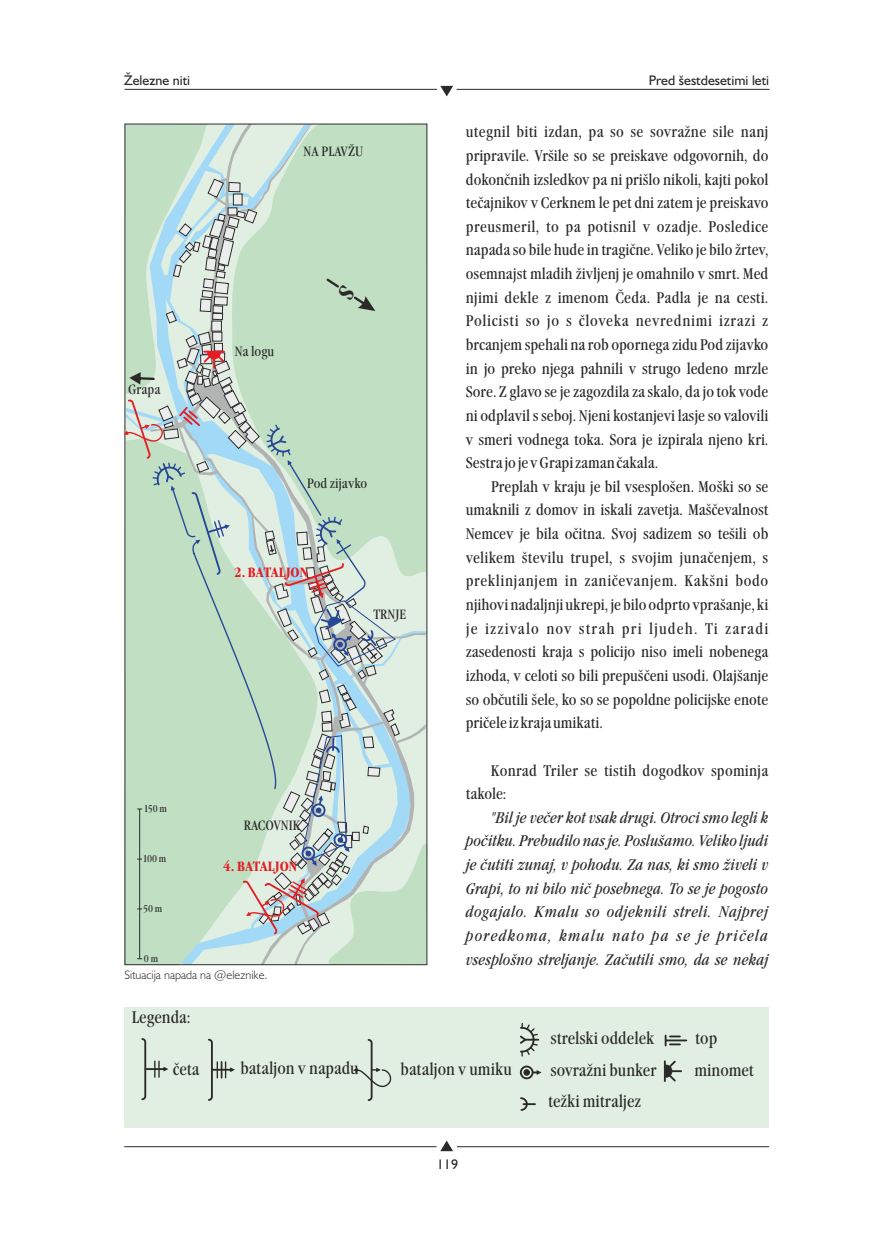
<style>
.page{position:relative;width:893px;height:1241px;background:#fff}
.page>*{position:absolute;margin:0;border:0;box-sizing:border-box;transform-origin:0 0}
.t1{font:condensed 17.5px/31.7px "Garamond Itc TEE";color:#2b2a29}
.t2{font:condensed 16.1px/23.6px "Garamond Itc TEE";color:#2b2a29;text-align:justify}
.t3{font:italic condensed 16.1px/23.6px "Garamond Itc TEE";color:#2b2a29;text-align:justify}
.t4{font:condensed 14px "Garamond Itc TEE";color:#2b2a29}
.t5{font:14px "Humanist 521 BT";color:#2b2a29}
.t6{font:700 condensed 14px "Garamond Itc TEE";color:#e31e24}
.t7{font:300 12.25px "Humanist 521 BT";color:#2b2a29}
.t8{font:condensed 10.15px "Garamond Itc TEE";color:#2b2a29}
</style>
<div class="page">
<div style="left:125px;top:1007px;width:644px;height:120px;background:#e1efe2"></div>
<hr style="left:124px;top:1146px;width:313px;height:1px;background:#2b2a29">
<hr style="left:457px;top:1146px;width:312px;height:1px;background:#2b2a29">
<svg style="left:441px;top:1140px;width:12px;height:10px"></svg>
<hr style="left:125px;top:89px;width:312px;height:1px;background:#2b2a29">
<hr style="left:457px;top:89px;width:312px;height:1px;background:#2b2a29">
<svg style="left:440px;top:86px;width:13px;height:10px"></svg>
<div style="left:520px;top:1065px;width:13px;height:14px;border:2px solid #2b2a29;border-radius:50%"></div>
<svg style="left:524px;top:1069px;width:17px;height:6px"></svg>
<svg style="left:141px;top:1038px;width:27px;height:62px"></svg>
<svg style="left:208px;top:1038px;width:27px;height:63px"></svg>
<svg style="left:520px;top:1097px;width:15px;height:14px"></svg>
<hr style="left:666px;top:1039px;width:20px;height:2px;background:#2b2a29">
<svg style="left:665px;top:1035px;width:15px;height:10px"></svg>
<svg style="left:353px;top:1039px;width:38px;height:62px"></svg>
<svg style="left:664px;top:1060px;width:17px;height:22px"></svg>
<svg style="left:520px;top:1023px;width:19px;height:32px"></svg>
<svg style="left:124px;top:124px;width:303px;height:840px"></svg>
<p class="t5" style="left:124px;top:74px;width:68px">Železne niti</p>
<p class="t5" style="left:649px;top:74px;width:122px">Pred šestdesetimi leti</p>
<p class="t4" style="left:304px;top:146px;width:61px">NA PLAVŽU</p>
<p class="t4" style="left:128px;top:384px;width:34px">Grapa</p>
<p class="t4" style="left:235px;top:346px;width:41px">Na logu</p>
<p class="t4" style="left:307px;top:478px;width:62px">Pod zijavko</p>
<p class="t6" style="left:234px;top:566px;width:75px">2. BATALJON</p>
<p class="t4" style="left:373px;top:608px;width:34px">TRNJE</p>
<p class="t8" style="left:144px;top:804px;width:25px">150 m</p>
<p class="t8" style="left:143px;top:854px;width:25px">100 m</p>
<p class="t8" style="left:143px;top:904px;width:21px">50 m</p>
<p class="t8" style="left:144px;top:953px;width:16px">0 m</p>
<p class="t4" style="left:244px;top:819px;width:58px">RACOVNIK</p>
<p class="t6" style="left:223px;top:861px;width:75px">4. BATALJON</p>
<p class="t7" style="left:125px;top:969px;width:144px">Situacija napada na @eleznike.</p>
<p class="t1" style="left:132px;top:1002px;width:60px">Legenda:</p>
<p class="t2" style="left:466px;top:121px;width:304px">utegnil biti izdan, pa so se sovražne sile nanj pripravile. Vršile so se preiskave odgovornih, do dokončnih izsledkov pa ni prišlo nikoli, kajti pokol tečajnikov v Cerknem le pet dni zatem je preiskavo preusmeril, to pa potisnil v ozadje. Posledice napada so bile hude in tragične. Veliko je bilo žrtev, osemnajst mladih življenj je omahnilo v smrt. Med njimi dekle z imenom Čeda. Padla je na cesti.<br>Policisti so jo s človeka nevrednimi izrazi z brcanjem spehali na rob opornega zidu Pod zijavko in jo preko njega pahnili v strugo ledeno mrzle Sore. Z glavo se je zagozdila za skalo, da jo tok vode ni odplavil s seboj. Njeni kostanjevi lasje so valovili v smeri vodnega toka. Sora je izpirala njeno kri.<br>Sestra jo je v Grapi zaman čakala.</p>
<p class="t2" style="left:466px;top:476px;width:304px;text-indent:25px">Preplah v kraju je bil vsesplošen. Moški so se umaknili z domov in iskali zavetja. Maščevalnost Nemcev je bila očitna. Svoj sadizem so tešili ob velikem številu trupel, s svojim junačenjem, s preklinjanjem in zaničevanjem. Kakšni bodo njihovi nadaljnji ukrepi, je bilo odprto vprašanje, ki je izzivalo nov strah pri ljudeh. Ti zaradi zasedenosti kraja s policijo niso imeli nobenega izhoda, v celoti so bili prepuščeni usodi. Olajšanje so občutili šele, ko so se popoldne policijske enote pričele iz kraja umikati.</p>
<p class="t2" style="left:466px;top:759px;width:304px;text-indent:25px">Konrad Triler se tistih dogodkov spominja takole:</p>
<p class="t3" style="left:466px;top:806px;width:304px;text-indent:25px">"Bil je večer kot vsak drugi. Otroci smo legli k počitku. Prebudilo nas je. Poslušamo. Veliko ljudi je čutiti zunaj, v pohodu. Za nas, ki smo živeli v Grapi, to ni bilo nič posebnega. To se je pogosto dogajalo. Kmalu so odjeknili streli. Najprej poredkoma, kmalu nato pa se je pričela vsesplošno streljanje. Začutili smo, da se nekaj</p>
<p class="t1" style="left:550px;top:1023px;width:105px">strelski oddelek</p>
<p class="t1" style="left:695px;top:1023px;width:23px">top</p>
<p class="t1" style="left:173px;top:1054px;width:28px">četa</p>
<p class="t1" style="left:240px;top:1053px;width:120px">bataljon v napadu</p>
<p class="t1" style="left:548px;top:1055px;width:110px">sovražni bunker težki mitraljez</p>
<p class="t1" style="left:401px;top:1053px;width:113px">bataljon v umiku</p>
<p class="t1" style="left:694px;top:1055px;width:61px">minomet</p>
<p class="t5" style="left:437px;top:1157px;width:23px">119</p>
</div>
